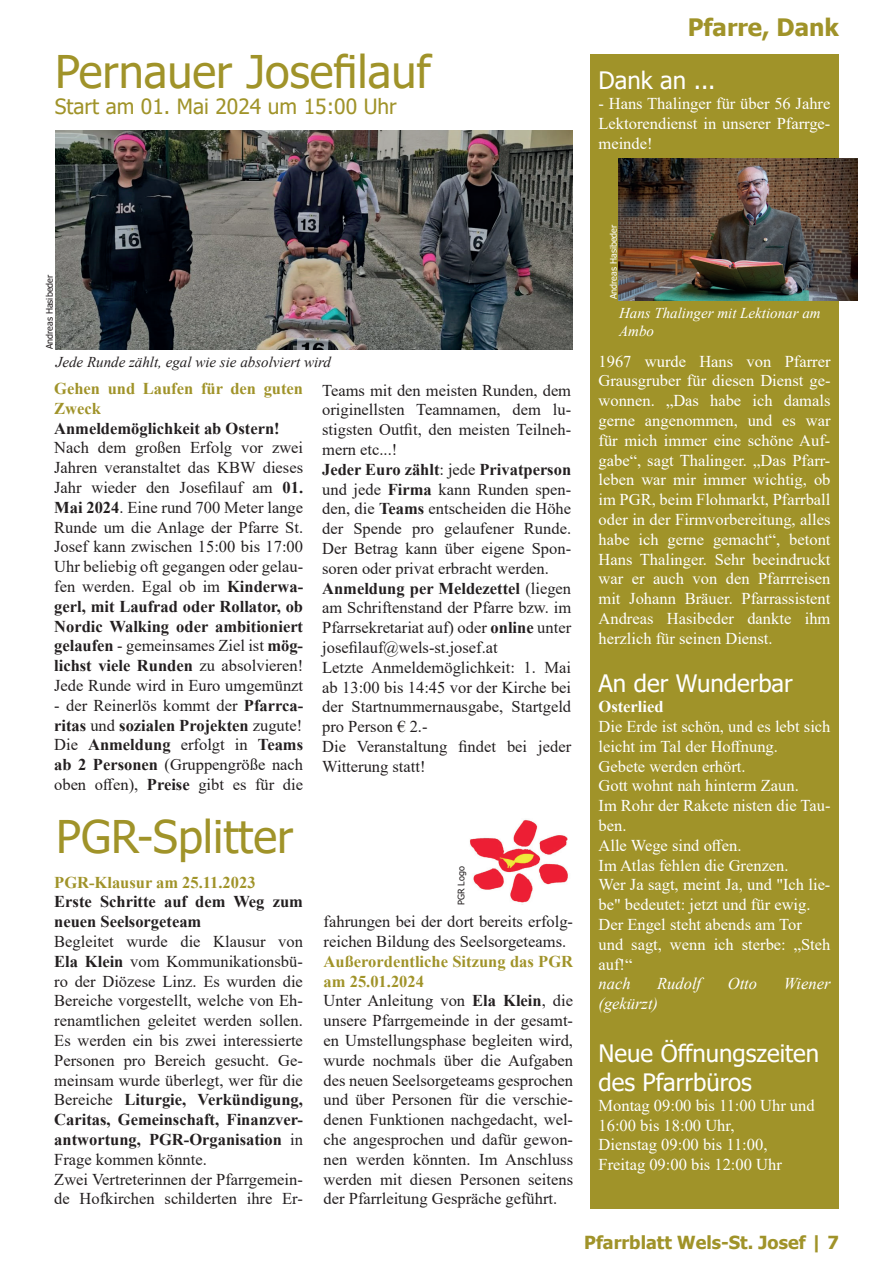
<style>
.page{position:relative;width:893px;height:1263px;background:#fff}
.page>*{position:absolute;margin:0;border:0;box-sizing:border-box;transform-origin:0 0}
.t1{font:45px "Tahoma";color:#a09329}
.t2{font:24px/28.8px "Tahoma";color:#fff}
.t3{font:700 24px "Tahoma";color:#a09329}
.t4{font:21px "Tahoma";color:#a09329}
.t5{font:700 18px "Tahoma";color:#a09329}
.t6{font:16.5px/19.8px "Times New Roman";color:#231f20}
.t7{font:16.5px/19.8px "Times New Roman";color:#fff;text-align:justify}
.t8{font:700 16.5px/19.8px "Times New Roman";color:#231f20}
.t9{font:700 16.5px/19.8px "Times New Roman";color:#a09329}
.t10{font:italic 16.5px "Times New Roman";color:#fff}
.t11{font:700 16.5px "Times New Roman";color:#fff}
.t12{font:italic 15px "Times New Roman";color:#231f20}
.t13{font:italic 15px/18px "Times New Roman";color:#fff}
.t14{font:9px "Tahoma";color:#231f20}
.t15{font:9px "Tahoma";color:#fff}
.s1{font-weight:700}
.s2{font-weight:700;color:#a09329}
</style>
<div class="page">
<div style="left:590px;top:54px;width:249px;height:1155px;background:#a09329"></div>
<img style="left:469px;top:819px;width:99px;height:86px">
<img style="left:618px;top:158px;width:239px;height:142px">
<img style="left:56px;top:131px;width:516px;height:218px">
<h1 class="t1" style="left:55px;top:42px;width:377px">Pernauer Josefilauf</h1>
<p class="t4" style="left:55px;top:92px;width:343px">Start am 01. Mai 2024 um 15:00 Uhr</p>
<h2 class="t3" style="left:688px;top:11px;width:153px">Pfarre, Dank</h2>
<h2 class="t2" style="left:598px;top:68px;width:119px">Dank an ...</h2>
<p class="t7" style="left:598px;top:93px;width:233px">- Hans Thalinger für über 56 Jahre Lektorendienst in unserer Pfarrge&shy;meinde!</p>
<p class="t14" style="left:44px;top:349px;width:76px;rotate:-90deg">Andreas Hasibeder</p>
<p class="t12" style="left:56px;top:352px;width:277px">Jede Runde zählt, egal wie sie absolviert wird</p>
<p class="t9" style="left:54px;top:378px;width:250px">Gehen und Laufen für den guten<br>Zweck</p>
<p class="t8" style="left:54px;top:418px;width:227px">Anmeldemöglichkeit ab Ostern!</p>
<p class="t6" style="left:54px;top:437px;width:250px;text-align:justify">Nach dem großen Erfolg vor zwei Jahren veranstaltet das KBW dieses Jahr wieder den Josefilauf am <span class="s1">01.<br>Mai 2024</span>. Eine rund 700 Meter lange Runde um die Anlage der Pfarre St.<br>Josef kann zwischen 15:00 bis 17:00<br>Uhr beliebig oft gegangen oder gelau&shy;fen werden. Egal ob im <span class="s1">Kinderwa&shy;gerl, mit Laufrad oder Rollator, ob Nordic Walking oder ambitioniert gelaufen</span> - gemeinsames Ziel ist <span class="s1">mög&shy;lichst viele Runden</span> zu absolvieren!<br>Jede Runde wird in Euro umgemünzt</p>
<p class="t6" style="left:54px;top:695px;width:250px;text-align:justify">- der Reinerlös kommt der <span class="s1">Pfarrca&shy;ritas</span> und <span class="s1">sozialen Projekten</span> zugute!<br>Die <span class="s1">Anmeldung</span> erfolgt in <span class="s1">Teams ab 2 Personen</span> (Gruppengröße nach oben offen), <span class="s1">Preise</span> gibt es für die</p>
<h1 class="t1" style="left:56px;top:806px;width:238px">PGR-Splitter</h1>
<p class="t9" style="left:54px;top:872px;width:203px">PGR-Klausur am 25.11.2023</p>
<p class="t8" style="left:54px;top:891px;width:250px">Erste Schritte auf dem Weg zum neuen Seelsorgeteam</p>
<p class="t6" style="left:54px;top:931px;width:250px">Begleitet wurde die Klausur von <span class="s1">Ela Klein</span> vom Kommunikationsbü&shy;ro der Diözese Linz. Es wurden die Bereiche vorgestellt, welche von Eh&shy;renamtlichen geleitet werden sollen.<br>Es werden ein bis zwei interessierte Personen pro Bereich gesucht. Ge&shy;meinsam wurde überlegt, wer für die Bereiche <span class="s1">Liturgie, Verkündigung, Caritas, Gemeinschaft, Finanzver&shy;antwortung, PGR-Organisation</span> in Frage kommen könnte.<br>Zwei Vertreterinnen der Pfarrgemein&shy;de Hofkirchen schilderten ihre Er-</p>
<p class="t6" style="left:322px;top:380px;width:250px">Teams mit den meisten Runden, dem originellsten Teamnamen, dem lu&shy;stigsten Outfit, den meisten Teilneh&shy;mern etc...!<br><span class="s1">Jeder Euro zählt</span>: jede <span class="s1">Privatperson </span>und jede <span class="s1">Firma</span> kann Runden spen&shy;den, die <span class="s1">Teams</span> entscheiden die Höhe der Spende pro gelaufener Runde.<br>Der Betrag kann über eigene Spon&shy;soren oder privat erbracht werden.<br><span class="s1">Anmeldung per Meldezettel</span> (liegen am Schriftenstand der Pfarre bzw. im<br>Pfarrsekretariat auf) oder <span class="s1">online</span> unter josefilauf@wels-st.josef.at<br>Letzte Anmeldemöglichkeit: 1. Mai ab 13:00 bis 14:45 vor der Kirche bei der Startnummernausgabe, Startgeld pro Person € 2.-<br>Die Veranstaltung findet bei jeder<br>Witterung statt!</p>
<p class="t14" style="left:455px;top:905px;width:40px;rotate:-90deg">PGR Logo</p>
<p class="t6" style="left:324px;top:911px;width:251px">fahrungen bei der dort bereits erfolg&shy;reichen Bildung des Seelsorgeteams.</p>
<p class="t6" style="left:324px;top:951px;width:251px"><span class="s2">Außerordentliche Sitzung das PGR am 25.01.2024<br></span>Unter Anleitung von <span class="s1">Ela Klein</span>, die unsere Pfarrgemeinde in der gesamt&shy;en Umstellungsphase begleiten wird, wurde nochmals über die Aufgaben des neuen Seelsorgeteams gesprochen und über Personen für die verschie&shy;denen Funktionen nachgedacht, wel&shy;che angesprochen und dafür gewon&shy;nen werden könnten. Im Anschluss werden mit diesen Personen seitens der Pfarrleitung Gespräche geführt.</p>
<p class="t15" style="left:607px;top:299px;width:76px;rotate:-90deg">Andreas Hasibeder</p>
<p class="t13" style="left:619px;top:303px;width:203px">Hans Thalinger mit Lektionar am<br>Ambo</p>
<p class="t7" style="left:598px;top:351px;width:233px">1967 wurde Hans von Pfarrer Grausgruber für diesen Dienst ge&shy;wonnen. „Das habe ich damals gerne angenommen, und es war für mich immer eine schöne Auf&shy;gabe“, sagt Thalinger. „Das Pfarr&shy;leben war mir immer wichtig, ob im PGR, beim Flohmarkt, Pfarrball oder in der Firmvorbereitung, alles habe ich gerne gemacht“, betont Hans Thalinger. Sehr beeindruckt war er auch von den Pfarrreisen mit Johann Bräuer. Pfarrassistent Andreas Hasibeder dankte ihm herzlich für seinen Dienst.</p>
<h2 class="t2" style="left:598px;top:671px;width:196px">An der Wunderbar</h2>
<p class="t11" style="left:598px;top:695px;width:67px">Osterlied</p>
<p class="t7" style="left:598px;top:716px;width:233px;text-align:left">Die Erde ist schön, und es lebt sich leicht im Tal der Hoffnung.<br>Gebete werden erhört.<br>Gott wohnt nah hinterm Zaun.<br>Im Rohr der Rakete nisten die Tau&shy;ben.<br>Alle Wege sind offen.<br>Im Atlas fehlen die Grenzen.<br>Wer Ja sagt, meint Ja, und "Ich lie&shy;be" bedeutet: jetzt und für ewig.<br>Der Engel steht abends am Tor und sagt, wenn ich sterbe: „Steh auf!“</p>
<p class="t10" style="left:598px;top:972px;width:34px">nach</p>
<p class="t10" style="left:657px;top:972px;width:46px">Rudolf</p>
<p class="t10" style="left:728px;top:972px;width:31px">Otto</p>
<p class="t10" style="left:784px;top:972px;width:48px">Wiener</p>
<p class="t10" style="left:598px;top:992px;width:61px">(gekürzt)</p>
<h2 class="t2" style="left:598px;top:1040px;width:222px">Neue Öffnungszeiten des Pfarrbüros</h2>
<p class="t7" style="left:598px;top:1095px;width:218px;text-align:left">Montag 09:00 bis 11:00 Uhr und<br>16:00 bis 18:00 Uhr,<br>Dienstag 09:00 bis 11:00,<br>Freitag 09:00 bis 12:00 Uhr</p>
<p class="t5" style="left:584px;top:1230px;width:256px">Pfarrblatt Wels-St. Josef | 7</p>
</div>
